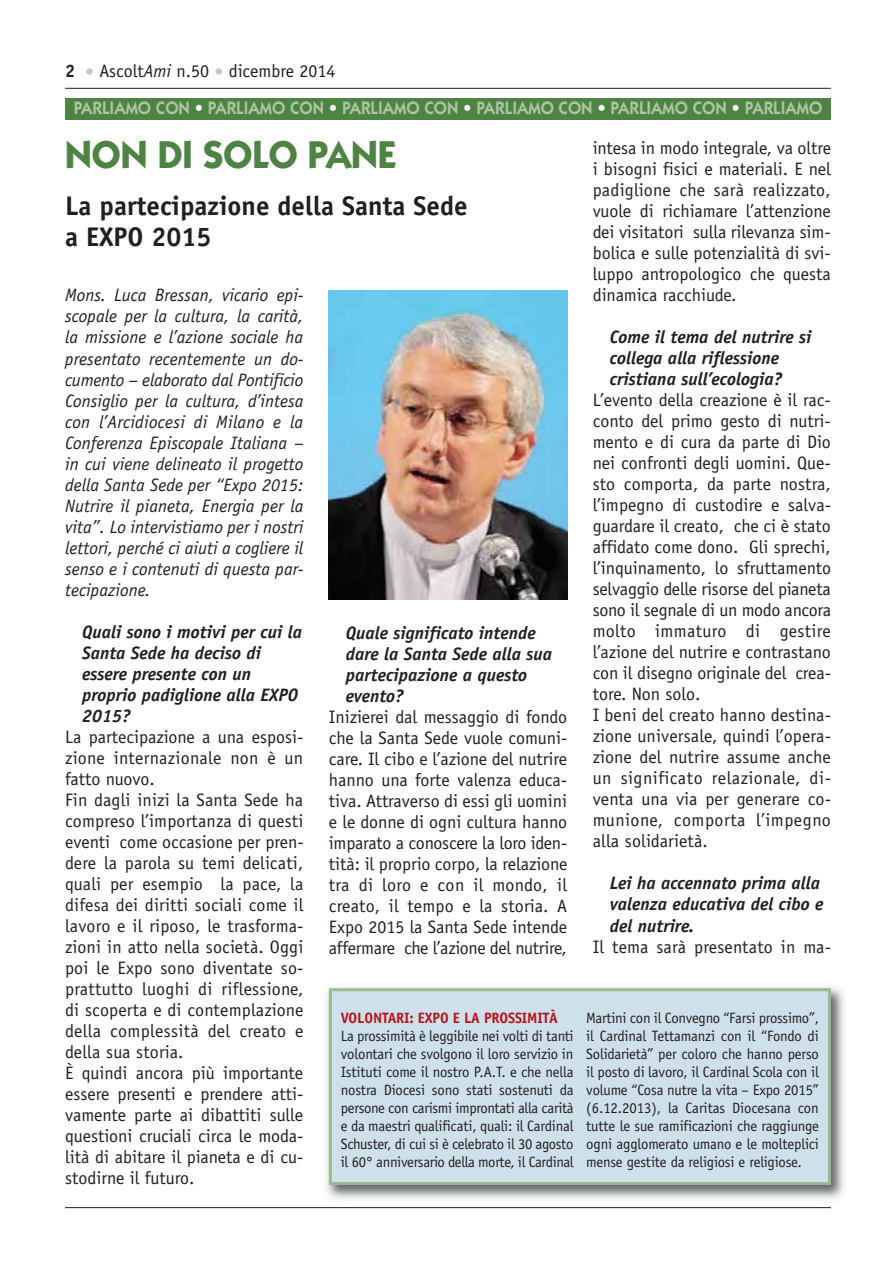
<style>
.page{position:relative;width:895px;height:1264px;background:#fff}
.page>*{position:absolute;margin:0;border:0;box-sizing:border-box;transform-origin:0 0}
.t1{font:700 39px "Itc Kabel";color:#4e8443;scale:.95 1}
.t2{font:700 27px/31.5px "Officina Sans";color:#231f20}
.t3{font:18px/21px "Officina Sans";color:#231f20}
.t4{font:italic 18px/21px "Officina Sans";color:#231f20;text-align:justify}
.t5{font:italic 700 18px/21px "Officina Sans";color:#231f20}
.t6{font:600 18px "Itc Kabel";color:#adc5a4;scale:.95 1}
.t7{font:15px/18px "Officina Sans";letter-spacing:-.025em;color:#231f20;text-align:justify}
.t8{font:700 15px "Officina Sans";letter-spacing:-.01em;color:#ba1319}
.s1{font-weight:700}
.s2{color:#c6c8ca}
.s3{font-style:italic}
.s4{color:#fff}
</style>
<div class="page">
<hr style="left:65px;top:88px;width:765px;height:1px;background:#231f20">
<hr style="left:65px;top:1207px;width:765px;height:1px;background:#231f20">
<div style="left:65px;top:98px;width:765px;height:21px;background:#4e8443"></div>
<img style="left:329px;top:291px;width:238px;height:308px">
<img style="left:326px;top:987px;width:518px;height:213px">
<div style="left:332px;top:991px;width:495px;height:190px;background:#cee1eb"></div>
<div style="left:329px;top:988px;width:501px;height:196px;border:3px solid #9cb992"></div>
<p class="t3" style="left:65px;top:62px;width:272px"><span class="s1">2</span> <span class="s2">•</span> Ascolt<span class="s3">Ami</span> n.50 <span class="s2">•</span> dicembre 2014</p>
<p class="t6" style="left:74px;top:102px;width:789px">PARLIAMO CON <span class="s4">•</span> PARLIAMO CON <span class="s4">•</span> PARLIAMO CON <span class="s4">•</span> PARLIAMO CON <span class="s4">•</span> PARLIAMO CON <span class="s4">•</span> PARLIAMO</p>
<h1 class="t1" style="left:65px;top:141px;width:350px">NON DI SOLO PANE</h1>
<h2 class="t2" style="left:65px;top:193px;width:404px">La partecipazione della Santa Sede a EXPO 2015</h2>
<p class="t4" style="left:65px;top:286px;width:240px">Mons. Luca Bressan, vicario epi&shy;scopale per la cultura, la carità, la missione e l’azione sociale ha presentato recentemente un do&shy;cumento – elaborato dal Pontificio Consiglio per la cultura, d’intesa con l’Arcidiocesi di Milano e la Conferenza Episcopale Italiana – in cui viene delineato il progetto della Santa Sede per “Expo 2015:<br>Nutrire il pianeta, Energia per la vita”. Lo intervistiamo per i nostri lettori, perché ci aiuti a cogliere il senso e i contenuti di questa par&shy;tecipazione.</p>
<p class="t5" style="left:82px;top:623px;width:221px">Quali sono i motivi per cui la<br>Santa Sede ha deciso di essere presente con un proprio padiglione alla EXPO<br>2015?</p>
<p class="t3" style="left:65px;top:728px;width:240px">La partecipazione a una esposi&shy;zione internazionale non è un fatto nuovo.<br>Fin dagli inizi la Santa Sede ha compreso l’importanza di questi eventi come occasione per pren&shy;dere la parola su temi delicati, quali per esempio la pace, la difesa dei diritti sociali come il lavoro e il riposo, le trasforma&shy;zioni in atto nella società. Oggi poi le Expo sono diventate so&shy;prattutto luoghi di riflessione, di scoperta e di contemplazione della complessità del creato e della sua storia.<br>È quindi ancora più importante essere presenti e prendere atti&shy;vamente parte ai dibattiti sulle questioni cruciali circa le moda&shy;lità di abitare il pianeta e di cu&shy;stodirne il futuro.</p>
<p class="t5" style="left:346px;top:624px;width:208px">Quale significato intende dare la Santa Sede alla sua partecipazione a questo evento?</p>
<p class="t3" style="left:329px;top:708px;width:240px;text-align:justify">Inizierei dal messaggio di fondo che la Santa Sede vuole comuni&shy;care. Il cibo e l’azione del nutrire hanno una forte valenza educa&shy;tiva. Attraverso di essi gli uomini e le donne di ogni cultura hanno imparato a conoscere la loro iden&shy;tità: il proprio corpo, la relazione tra di loro e con il mondo, il creato, il tempo e la storia. A Expo 2015 la Santa Sede intende affermare che l’azione del nutrire,</p>
<p class="t8" style="left:341px;top:1012px;width:218px">VOLONTARI: EXPO E LA PROSSIMITÀ</p>
<p class="t7" style="left:341px;top:1028px;width:234px">La prossimità è leggibile nei volti di tanti volontari che svolgono il loro servizio in Istituti come il nostro P.A.T. e che nella nostra Diocesi sono stati sostenuti da persone con carismi improntati alla carità e da maestri qualificati, quali: il Cardinal Schuster, di cui si è celebrato il 30 agosto il 60° anniversario della morte, il Cardinal</p>
<p class="t3" style="left:592px;top:139px;width:240px;text-align:justify">intesa in modo integrale, va oltre i bisogni fisici e materiali. E nel padiglione che sarà realizzato, vuole di richiamare l’attenzione dei visitatori sulla rilevanza sim&shy;bolica e sulle potenzialità di svi&shy;luppo antropologico che questa dinamica racchiude.</p>
<p class="t5" style="left:609px;top:328px;width:203px">Come il tema del nutrire si collega alla riflessione cristiana sull’ecologia?</p>
<p class="t3" style="left:592px;top:391px;width:240px">L’evento della creazione è il rac&shy;conto del primo gesto di nutri&shy;mento e di cura da parte di Dio nei confronti degli uomini. Que&shy;sto comporta, da parte nostra, l’impegno di custodire e salva&shy;guardare il creato, che ci è stato affidato come dono. Gli sprechi, l’inquinamento, lo sfruttamento selvaggio delle risorse del pianeta sono il segnale di un modo ancora molto immaturo di gestire l’azione del nutrire e contrastano con il disegno originale del crea&shy;tore. Non solo.<br>I beni del creato hanno destina&shy;zione universale, quindi l’opera&shy;zione del nutrire assume anche un significato relazionale, di&shy;venta una via per generare co&shy;munione, comporta l’impegno alla solidarietà.</p>
<p class="t5" style="left:609px;top:874px;width:215px">Lei ha accennato prima alla valenza educativa del cibo e del nutrire.</p>
<p class="t3" style="left:592px;top:937px;width:240px">Il tema sarà presentato in ma-</p>
<p class="t7" style="left:586px;top:1010px;width:234px">Martini con il Convegno “Farsi prossimo”, il Cardinal Tettamanzi con il “Fondo di Solidarietà” per coloro che hanno perso il posto di lavoro, il Cardinal Scola con il volume “Cosa nutre la vita – Expo 2015” (6.12.2013), la Caritas Diocesana con tutte le sue ramificazioni che raggiunge ogni agglomerato umano e le molteplici mense gestite da religiosi e religiose.</p>
</div>
